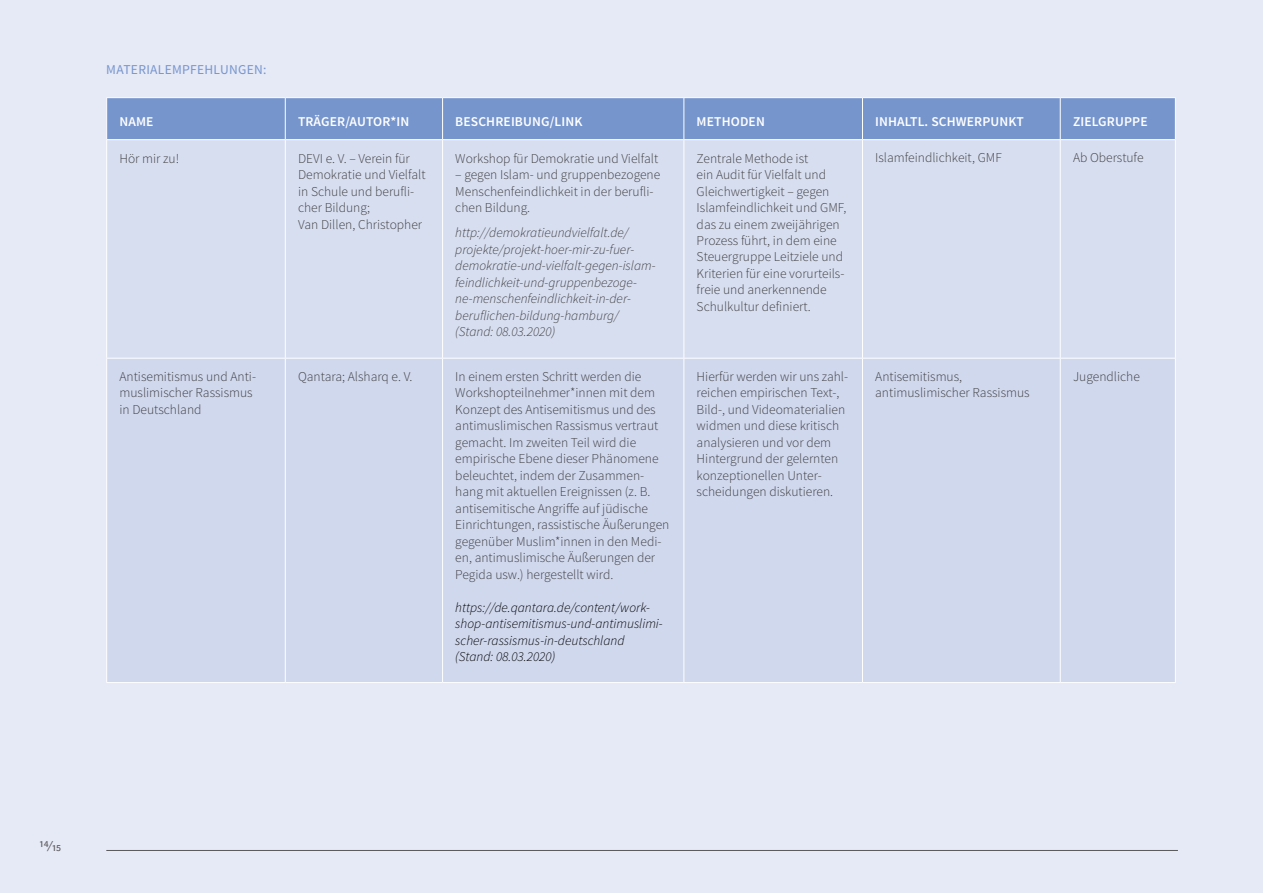
<style>
.page{position:relative;width:1263px;height:893px;background:#e6e9f6}
.page>*{position:absolute;margin:0;border:0;box-sizing:border-box;transform-origin:0 0}
.t1{font:15px "Source Sans Pro";color:#58595b}
.t2{font:300 13.5px/16.5px "Source Sans Pro";color:#414042}
.t3{font:italic 300 13.5px/16.5px "Source Sans Pro";color:#414042}
.t4{font:italic 300 13.5px/16.5px "Source Sans Pro";color:#000}
.t5{font:600 13.5px "Source Sans Pro";letter-spacing:.01em;color:#fff}
.t6{font:13.5px "Source Sans Pro";letter-spacing:.02em;color:#7695cd}
</style>
<div class="page">
<div style="left:107px;top:98px;width:1068px;height:41px;background:#7695cd"></div>
<div style="left:108px;top:141px;width:1067px;height:216px;background:#d7def0"></div>
<div style="left:107px;top:359px;width:1068px;height:323px;background:#d0d8ee"></div>
<hr style="left:106px;top:97px;width:179px;height:1px;background:#fff">
<hr style="left:106px;top:98px;width:1px;height:41px;background:#fff">
<hr style="left:285px;top:97px;width:158px;height:1px;background:#fff">
<hr style="left:285px;top:98px;width:1px;height:41px;background:#fff">
<hr style="left:443px;top:97px;width:241px;height:1px;background:#fff">
<hr style="left:442px;top:98px;width:1px;height:41px;background:#fff">
<hr style="left:684px;top:97px;width:178px;height:1px;background:#fff">
<hr style="left:683px;top:98px;width:1px;height:41px;background:#fff">
<hr style="left:862px;top:97px;width:198px;height:1px;background:#fff">
<hr style="left:862px;top:98px;width:1px;height:41px;background:#fff">
<hr style="left:1060px;top:97px;width:116px;height:1px;background:#fff">
<hr style="left:1060px;top:98px;width:1px;height:41px;background:#fff">
<hr style="left:1175px;top:98px;width:1px;height:41px;background:#fff">
<hr style="left:106px;top:139px;width:179px;height:1px;background:#fff">
<hr style="left:106px;top:140px;width:1px;height:218px;background:#fff">
<hr style="left:285px;top:139px;width:158px;height:1px;background:#fff">
<hr style="left:285px;top:140px;width:1px;height:218px;background:#fff">
<hr style="left:443px;top:139px;width:241px;height:1px;background:#fff">
<hr style="left:442px;top:140px;width:1px;height:218px;background:#fff">
<hr style="left:684px;top:139px;width:178px;height:1px;background:#fff">
<hr style="left:683px;top:140px;width:1px;height:218px;background:#fff">
<hr style="left:862px;top:139px;width:198px;height:1px;background:#fff">
<hr style="left:862px;top:140px;width:1px;height:218px;background:#fff">
<hr style="left:1060px;top:139px;width:116px;height:1px;background:#fff">
<hr style="left:1060px;top:140px;width:1px;height:218px;background:#fff">
<hr style="left:1175px;top:140px;width:1px;height:218px;background:#fff">
<hr style="left:106px;top:358px;width:179px;height:1px;background:#fff">
<hr style="left:106px;top:359px;width:1px;height:323px;background:#fff">
<hr style="left:285px;top:358px;width:158px;height:1px;background:#fff">
<hr style="left:285px;top:359px;width:1px;height:323px;background:#fff">
<hr style="left:443px;top:358px;width:241px;height:1px;background:#fff">
<hr style="left:442px;top:359px;width:1px;height:323px;background:#fff">
<hr style="left:684px;top:358px;width:178px;height:1px;background:#fff">
<hr style="left:683px;top:359px;width:1px;height:323px;background:#fff">
<hr style="left:862px;top:358px;width:198px;height:1px;background:#fff">
<hr style="left:862px;top:359px;width:1px;height:323px;background:#fff">
<hr style="left:1060px;top:358px;width:116px;height:1px;background:#fff">
<hr style="left:1060px;top:359px;width:1px;height:323px;background:#fff">
<hr style="left:1175px;top:359px;width:1px;height:323px;background:#fff">
<hr style="left:106px;top:682px;width:179px;height:1px;background:#fff">
<hr style="left:285px;top:682px;width:158px;height:1px;background:#fff">
<hr style="left:443px;top:682px;width:241px;height:1px;background:#fff">
<hr style="left:684px;top:682px;width:178px;height:1px;background:#fff">
<hr style="left:862px;top:682px;width:198px;height:1px;background:#fff">
<hr style="left:1060px;top:682px;width:116px;height:1px;background:#fff">
<hr style="left:106px;top:850px;width:1072px;height:1px;background:#58595b">
<p class="t6" style="left:106px;top:61px;width:33px">MATERIA</p>
<p class="t6" style="left:158px;top:61px;width:16px">LEMPFEH</p>
<p class="t6" style="left:214px;top:61px;width:54px">LUNGEN:</p>
<p class="t5" style="left:119px;top:113px;width:34px">NAME</p>
<p class="t5" style="left:298px;top:113px;width:113px">TRÄGER/AUTOR*I N</p>
<p class="t5" style="left:455px;top:113px;width:129px">BESCHREI BUNG/LI NK</p>
<p class="t5" style="left:697px;top:113px;width:70px">METHODEN</p>
<p class="t5" style="left:875px;top:113px;width:150px">INHALTL. SCHWERPUNKT</p>
<p class="t5" style="left:1073px;top:113px;width:76px">ZI ELGRUPPE</p>
<p class="t2" style="left:119px;top:150px;width:61px">Hör mir zu!</p>
<p class="t2" style="left:298px;top:150px;width:129px">DEVI e. V. – Verein für<br>Demokratie und Vielfalt in Schule und berufli&shy;cher Bildung;<br>Van Dillen, Christopher</p>
<p class="t2" style="left:455px;top:150px;width:204px">Workshop für Demokratie und Vielfalt</p>
<p class="t2" style="left:697px;top:150px;width:151px">Zentrale Methode ist<br>ein Audit für Vielfalt und<br>Gleichwertigkeit – gegen<br>Islamfeindlichkeit und GMF, das zu einem zweijährigen<br>Prozess führt, in dem eine<br>Steuergruppe Leitziele und<br>Kriterien für eine vorurteils&shy;freie und anerkennende<br>Schulkultur definiert.</p>
<p class="t2" style="left:875px;top:150px;width:128px">Islamfeindlichkeit, GMF</p>
<p class="t2" style="left:1073px;top:150px;width:72px">Ab Oberstufe</p>
<p class="t2" style="left:455px;top:166px;width:206px">– gegen Islam- und gruppenbezogene<br>Menschenfeindlichkeit in der berufli&shy;chen Bildung.</p>
<p class="t3" style="left:455px;top:224px;width:202px">http://demokratieundvielfalt.de/ projekte/projekt-hoer-mir-zu-fuer&shy;demokratie-und-vielfalt-gegen-islam&shy;feindlichkeit-und-gruppenbezoge&shy;ne-menschenfeindlichkeit-in-der&shy;beruflichen-bildung-hamburg/ (Stand: 08.03.2020)</p>
<p class="t2" style="left:119px;top:368px;width:138px">Antisemitismus und Anti&shy;muslimischer Rassismus in Deutschland</p>
<p class="t2" style="left:298px;top:368px;width:116px">Qantara; Alsharq e. V.</p>
<p class="t2" style="left:455px;top:368px;width:216px">In einem ersten Schritt werden die Workshopteilnehmer*innen mit dem Konzept des Antisemitismus und des antimuslimischen Rassismus vertraut gemacht. Im zweiten Teil wird die empirische Ebene dieser Phänomene beleuchtet, indem der Zusammen&shy;hang mit aktuellen Ereignissen (z. B. antisemitische Angriffe auf jüdische Einrichtungen, rassistische Äußerungen gegenüber Muslim*innen in den Medi&shy;en, antimuslimische Äußerungen der Pegida usw.) hergestellt wird.</p>
<p class="t4" style="left:455px;top:599px;width:209px">https://de.qantara.de/content/work&shy;shop-antisemitismus-und-antimuslimi&shy;scher-rassismus-in-deutschland (Stand: 08.03.2020)</p>
<p class="t2" style="left:697px;top:368px;width:153px">Hierfür werden wir uns zahl&shy;reichen empirischen Text-,<br>Bild-, und Videomaterialien widmen und diese kritisch analysieren und vor dem<br>Hintergrund der gelernten konzeptionellen Unter&shy;scheidungen diskutieren.</p>
<p class="t2" style="left:875px;top:368px;width:156px">Antisemitismus, antimuslimischer Rassismus</p>
<p class="t2" style="left:1073px;top:368px;width:68px">Jugendliche</p>
<p class="t1" style="left:39px;top:837px;width:24px">14/15</p>
</div>
